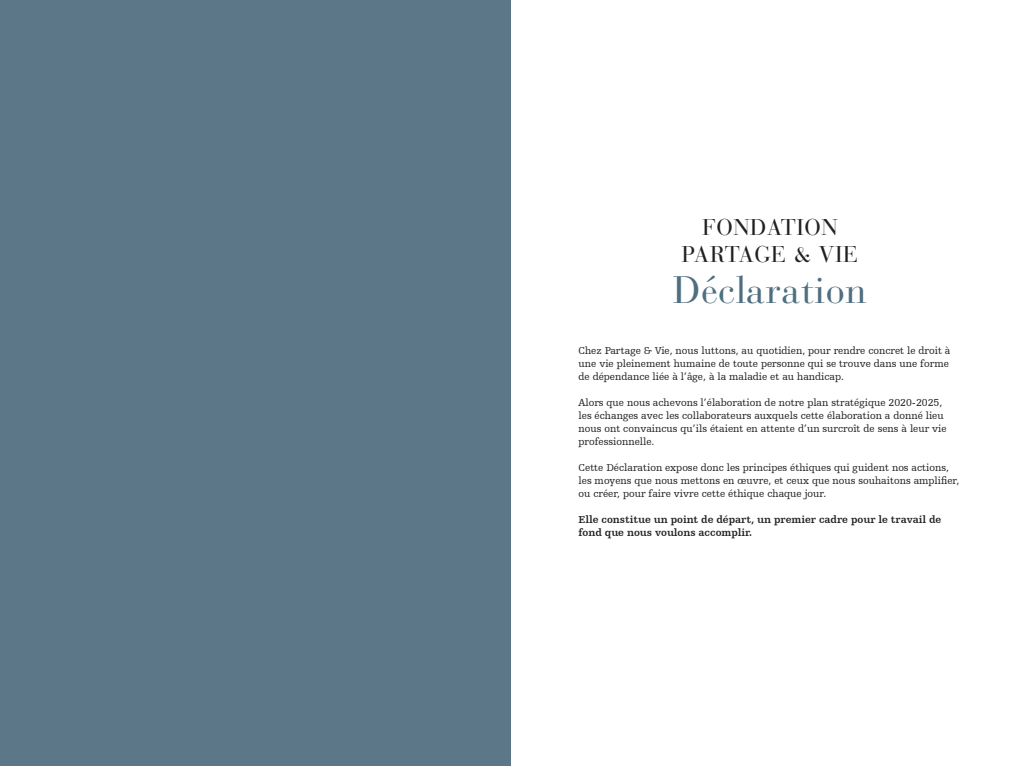
<style>
.page{position:relative;width:1021px;height:766px;background:#fff}
.page>*{position:absolute;margin:0;border:0;box-sizing:border-box;transform-origin:0 0}
.t1{font:38px "Bauer Bodoni";letter-spacing:.02em;color:#4f6f81}
.t2{font:22.6px/26.9px "Bauer Bodoni";letter-spacing:.02em;color:#231f20;text-align:center}
.t3{font:10.5px/13px "Humanist Slabserif 712 BT";color:#231f20}
.t4{font:700 10.5px/13px "Humanist Slabserif 712 BT";color:#231f20}
</style>
<div class="page">
<div style="left:0;top:0;width:510px;height:765px;background:#5c7788"></div>
<h2 class="t2" style="left:681px;top:214px;width:178px">FONDATION<br>PARTAGE &amp; VIE</h2>
<h1 class="t1" style="left:673px;top:267px;width:195px">Déclaration</h1>
<p class="t3" style="left:578px;top:344px;width:373px">Chez Partage &amp; Vie, nous luttons, au quotidien, pour rendre concret le droit à une vie pleinement humaine de toute personne qui se trouve dans une forme de dépendance liée à l’âge, à la maladie et au handicap.</p>
<p class="t3" style="left:578px;top:396px;width:370px">Alors que nous achevons l’élaboration de notre plan stratégique 2020-2025, les échanges avec les collaborateurs auxquels cette élaboration a donné lieu nous ont convaincus qu’ils étaient en attente d’un surcroît de sens à leur vie professionnelle.</p>
<p class="t3" style="left:578px;top:461px;width:382px">Cette Déclaration expose donc les principes éthiques qui guident nos actions, les moyens que nous mettons en œuvre, et ceux que nous souhaitons amplifier, ou créer, pour faire vivre cette éthique chaque jour.</p>
<p class="t4" style="left:578px;top:513px;width:364px">Elle constitue un point de départ, un premier cadre pour le travail de fond que nous voulons accomplir.</p>
</div>
